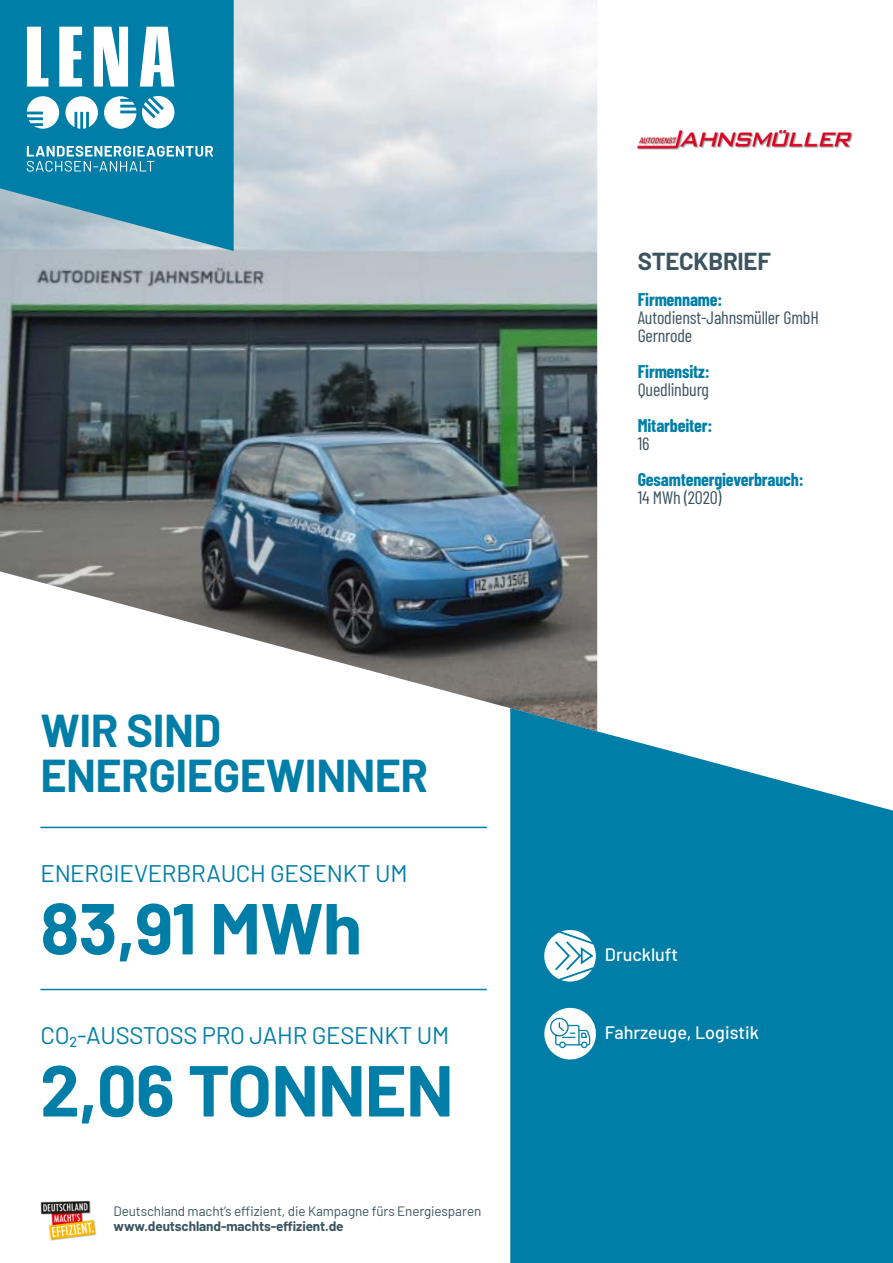
<style>
.page{position:relative;width:893px;height:1263px;background:#fff}
.page>*{position:absolute;margin:0;border:0;box-sizing:border-box;transform-origin:0 0}
.t1{font:700 72px "Barlow";letter-spacing:-.01em;color:#007ea7}
.t2{font:700 45px/45px "Barlow";letter-spacing:-.01em;color:#007ea7}
.t3{font:24px "Barlow";letter-spacing:-.01em;color:#007ea7}
.t4{font:700 24px "Barlow";letter-spacing:-.01em;color:#3c545f}
.t5{font:18px/18px "Barlow Condensed";letter-spacing:-.01em;color:#3c545f}
.t6{font:700 18px "Barlow Condensed";letter-spacing:-.01em;color:#007ea7}
.t7{font:500 18px "Barlow";color:#fff}
.t8{font:13.5px "Barlow";letter-spacing:-.01em;color:#3c545f}
.t9{font:700 13.5px "Barlow";letter-spacing:-.01em;color:#3c545f}
</style>
<div class="page">
<img style="left:0;top:0;width:597px;height:708px">
<svg style="left:510px;top:708px;width:383px;height:555px;background:#1789ae"></svg>
<svg style="left:0;top:0;width:234px;height:251px;background:#1f89ad"></svg>
<svg style="left:27px;top:146px;width:186px;height:26px;background:#43a0be"></svg>
<svg style="left:27px;top:27px;width:21px;height:60px"></svg>
<svg style="left:59px;top:27px;width:23px;height:60px"></svg>
<svg style="left:94px;top:27px;width:34px;height:60px"></svg>
<svg style="left:140px;top:27px;width:34px;height:60px"></svg>
<svg style="left:27px;top:96px;width:32px;height:33px"></svg>
<svg style="left:104px;top:96px;width:32px;height:33px"></svg>
<svg style="left:142px;top:96px;width:32px;height:32px"></svg>
<svg style="left:65px;top:96px;width:33px;height:33px"></svg>
<hr style="left:40px;top:827px;width:447px;height:1px;background:#007ea7">
<hr style="left:40px;top:989px;width:447px;height:1px;background:#007ea7">
<img style="left:638px;top:131px;width:215px;height:18px">
<img style="left:40px;top:1200px;width:57px;height:41px">
<svg style="left:544px;top:930px;width:52px;height:52px"></svg>
<svg style="left:544px;top:1008px;width:53px;height:52px"></svg>
<h2 class="t2" style="left:40px;top:705px;width:389px">WIR SIND<br>ENERGIEGEWINNER</h2>
<h3 class="t3" style="left:40px;top:856px;width:369px">ENERGIEVERBRAUCH GESENKT UM</h3>
<h1 class="t1" style="left:40px;top:875px;width:323px">83,91 MWh</h1>
<h3 class="t3" style="left:40px;top:1018px;width:410px">CO2-AUSSTOSS PRO JAHR GESENKT UM</h3>
<h1 class="t1" style="left:40px;top:1037px;width:415px">2,06 TONNEN</h1>
<p class="t8" style="left:114px;top:1202px;width:369px">Deutschland macht’s effizient, die Kampagne fürs Energiesparen</p>
<p class="t9" style="left:114px;top:1216px;width:232px">www.deutschland-machts-effizient.de</p>
<h3 class="t4" style="left:638px;top:244px;width:134px">STECKBRIEF</h3>
<p class="t6" style="left:638px;top:287px;width:86px">Firmenname:</p>
<p class="t5" style="left:638px;top:307px;width:182px">Autodienst-Jahnsmüller GmbH<br>Gernrode</p>
<p class="t6" style="left:638px;top:359px;width:73px">Firmensitz:</p>
<p class="t5" style="left:638px;top:379px;width:73px">Quedlinburg</p>
<p class="t6" style="left:638px;top:413px;width:76px">Mitarbeiter:</p>
<p class="t5" style="left:638px;top:433px;width:13px">16</p>
<p class="t6" style="left:638px;top:467px;width:167px">Gesamtenergieverbrauch:</p>
<p class="t5" style="left:638px;top:488px;width:85px">14 MWh (2020)</p>
<p class="t7" style="left:605px;top:942px;width:75px">Druckluft</p>
<p class="t7" style="left:605px;top:1020px;width:155px">Fahrzeuge, Logistik</p>
</div>
